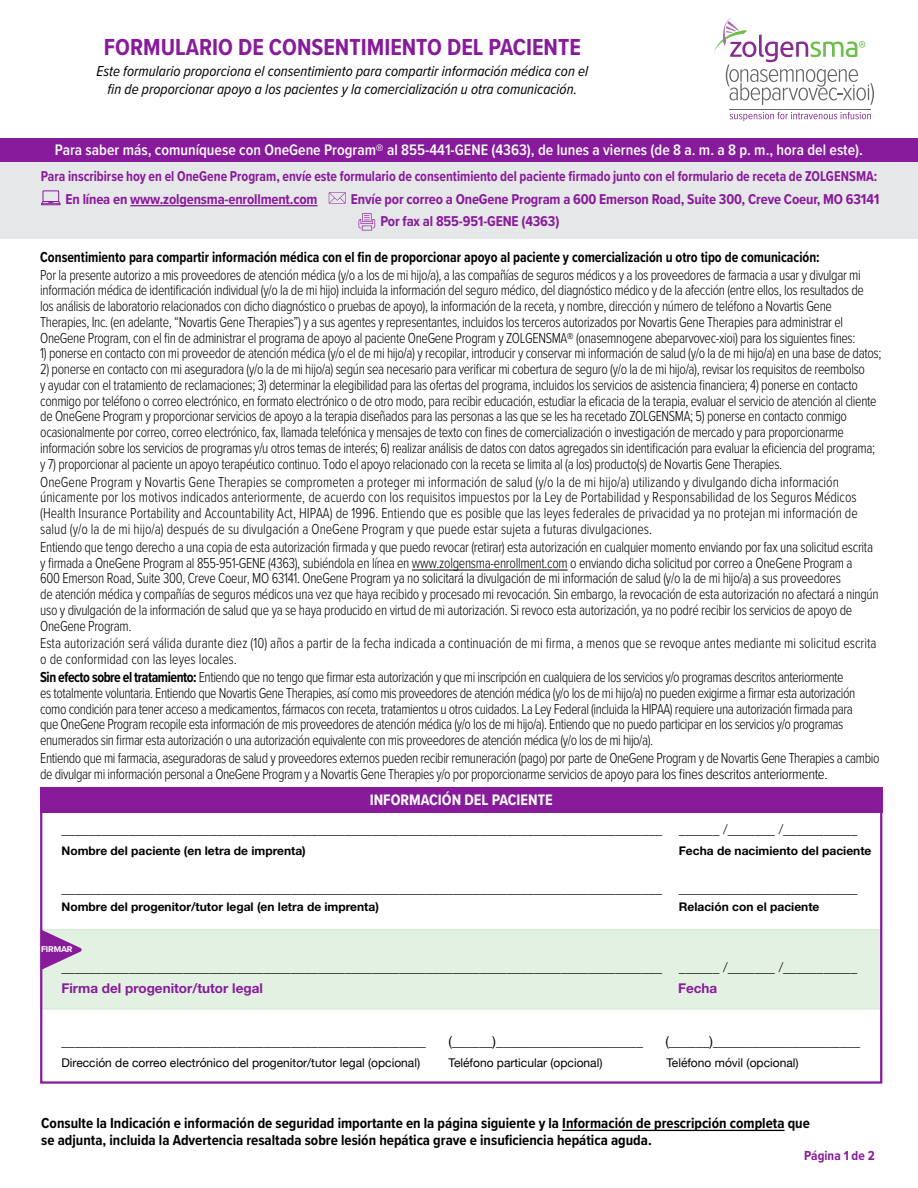
<style>
.page{position:relative;width:918px;height:1188px;background:#fff}
.page>*{position:absolute;margin:0;border:0;box-sizing:border-box;transform-origin:0 0}
.t1{font:700 24px "Proxima Nova Cond";color:#881b9c}
.t2{font:600 15.75px "Proxima Nova Cond";color:#fff}
.t3{font:700 15.75px "Proxima Nova Cond";color:#fff}
.t4{font:300 15px/15.8px "Proxima Nova Cond";letter-spacing:-.025em;color:#000;scale:.92 1}
.t5{font:300 15px/15.8px "Proxima Nova Cond";color:#000;scale:.92 1}
.t6{font:700 15px/16.5px "Proxima Nova Cond";color:#000}
.t7{font:italic 15px/18px "Proxima Nova Cond";color:#000;text-align:center}
.t8{font:700 15px "Proxima Nova Cond";color:#000;scale:.92 1}
.t9{font:700 14.85px/22.5px "Proxima Nova Cond";color:#8a1a9c;scale:.93 1}
.t10{font:700 14.85px/22.5px "Proxima Nova Cond";letter-spacing:-.01em;color:#881b9c}
.t11{font:700 13.5px/21px "Helvetica Neue LT Std";color:#000}
.t12{font:700 13.5px "Proxima Nova Cond";color:#881b9c}
.t13{font:700 13.5px "Helvetica Neue LT Std";color:#881b9c}
.t14{font:700 12px "Helvetica Neue LT Std";color:#000}
.t15{font:12px "Helvetica Neue";color:#000}
.t16{font:700 8.7px "Proxima Nova";letter-spacing:-.02em;color:#fff}
.s1{font-weight:700}
.s2{font-weight:300}
.s3{color:#881b9c}
.s4{font-weight:400}
</style>
<div class="page">
<hr style="left:412px;top:570px;width:156px;height:1px;background:#000">
<div style="left:40px;top:930px;width:841px;height:79px;background:#e3f1e3"></div>
<div style="left:40px;top:787px;width:842px;height:26px;background:#881b9c"></div>
<svg style="left:40px;top:929px;width:42px;height:41px"></svg>
<div style="left:0;top:162px;width:918px;height:77px;background:#e6e7e8"></div>
<hr style="left:130px;top:205px;width:187px;height:1px;background:#8a1a9c">
<svg style="left:41px;top:190px;width:20px;height:15px"></svg>
<svg style="left:329px;top:192px;width:17px;height:12px"></svg>
<svg style="left:359px;top:213px;width:16px;height:17px"></svg>
<hr style="left:562px;top:1130px;width:223px;height:1px;background:#000">
<hr style="left:730px;top:109px;width:141px;height:1px;background:#636466">
<svg style="left:730px;top:112px;width:141px;height:9px"></svg>
<svg style="left:714px;top:18px;width:160px;height:87px"></svg>
<div style="left:0;top:138px;width:918px;height:23px;background:#881b9c"></div>
<h1 class="t1" style="left:104px;top:30px;width:479px">FORMULARIO DE CONSENTIMIENTO DEL PACIENTE</h1>
<p class="t7" style="left:96px;top:61px;width:493px">Este formulario proporciona el consentimiento para compartir información médica con el fin de proporcionar apoyo a los pacientes y la comercialización u otra comunicación.</p>
<p class="t2" style="left:55px;top:138px;width:810px">Para saber más, comuníquese con OneGene Program® al 855-441-GENE (4363), de lunes a viernes (de 8 a. m. a 8 p. m., hora del este).</p>
<p class="t9" style="left:66px;top:165px;width:874px;text-indent:-25px">Para inscribirse hoy en el OneGene Program, envíe este formulario de consentimiento del paciente firmado junto con el formulario de receta de ZOLGENSMA:<br>En línea en www.zolgensma-enrollment.com</p>
<p class="t10" style="left:380px;top:187px;width:501px;text-indent:-29px">Envíe por correo a OneGene Program a 600 Emerson Road, Suite 300, Creve Coeur, MO 63141<br>Por fax al 855-951-GENE (4363)</p>
<p class="t8" style="left:40px;top:246px;width:849px">Consentimiento para compartir información médica con el fin de proporcionar apoyo al paciente y comercialización u otro tipo de comunicación:</p>
<p class="t4" style="left:40px;top:266px;width:897px">Por la presente autorizo a mis proveedores de atención médica (y/o a los de mi hijo/a), a las compañías de seguros médicos y a los proveedores de farmacia a usar y divulgar mi información médica de identificación individual (y/o la de mi hijo) incluida la información del seguro médico, del diagnóstico médico y de la afección (entre ellos, los resultados de los análisis de laboratorio relacionados con dicho diagnóstico o pruebas de apoyo), la información de la receta, y nombre, dirección y número de teléfono a Novartis Gene Therapies, Inc. (en adelante, “Novartis Gene Therapies”) y a sus agentes y representantes, incluidos los terceros autorizados por Novartis Gene Therapies para administrar el OneGene Program, con el fin de administrar el programa de apoyo al paciente OneGene Program y ZOLGENSMA® (onasemnogene abeparvovec-xioi) para los siguientes fines:</p>
<p class="t4" style="left:40px;top:345px;width:916px">1) ponerse en contacto con mi proveedor de atención médica (y/o el de mi hijo/a) y recopilar, introducir y conservar mi información de salud (y/o la de mi hijo/a) en una base de datos;</p>
<p class="t4" style="left:40px;top:361px;width:911px">2) ponerse en contacto con mi aseguradora (y/o la de mi hijo/a) según sea necesario para verificar mi cobertura de seguro (y/o la de mi hijo/a), revisar los requisitos de reembolso<br>y ayudar con el tratamiento de reclamaciones; 3) determinar la elegibilidad para las ofertas del programa, incluidos los servicios de asistencia financiera; 4) ponerse en contacto conmigo por teléfono o correo electrónico, en formato electrónico o de otro modo, para recibir educación, estudiar la eficacia de la terapia, evaluar el servicio de atención al cliente de OneGene Program y proporcionar servicios de apoyo a la terapia diseñados para las personas a las que se les ha recetado ZOLGENSMA; 5) ponerse en contacto conmigo ocasionalmente por correo, correo electrónico, fax, llamada telefónica y mensajes de texto con fines de comercialización o investigación de mercado y para proporcionarme información sobre los servicios de programas y/u otros temas de interés; 6) realizar análisis de datos con datos agregados sin identificación para evaluar la eficiencia del programa; y 7) proporcionar al paciente un apoyo terapéutico continuo. Todo el apoyo relacionado con la receta se limita al (a los) producto(s) de Novartis Gene Therapies.</p>
<p class="t5" style="left:40px;top:473px;width:890px">OneGene Program y Novartis Gene Therapies se comprometen a proteger mi información de salud (y/o la de mi hijo/a) utilizando y divulgando dicha información únicamente por los motivos indicados anteriormente, de acuerdo con los requisitos impuestos por la Ley de Portabilidad y Responsabilidad de los Seguros Médicos (Health Insurance Portability and Accountability Act, HIPAA) de 1996. Entiendo que es posible que las leyes federales de privacidad ya no protejan mi información de salud (y/o la de mi hijo/a) después de su divulgación a OneGene Program y que puede estar sujeta a futuras divulgaciones.</p>
<p class="t4" style="left:40px;top:538px;width:913px">Entiendo que tengo derecho a una copia de esta autorización firmada y que puedo revocar (retirar) esta autorización en cualquier momento enviando por fax una solicitud escrita y firmada a OneGene Program al 855-951-GENE (4363), subiéndola en línea en www.zolgensma-enrollment.com o enviando dicha solicitud por correo a OneGene Program a<br>600 Emerson Road, Suite 300, Creve Coeur, MO 63141. OneGene Program ya no solicitará la divulgación de mi información de salud (y/o la de mi hijo/a) a sus proveedores<br>de atención médica y compañías de seguros médicos una vez que haya recibido y procesado mi revocación. Sin embargo, la revocación de esta autorización no afectará a ningún uso y divulgación de la información de salud que ya se haya producido en virtud de mi autorización. Si revoco esta autorización, ya no podré recibir los servicios de apoyo de OneGene Program.</p>
<p class="t5" style="left:40px;top:635px;width:911px">Esta autorización será válida durante diez (10) años a partir de la fecha indicada a continuación de mi firma, a menos que se revoque antes mediante mi solicitud escrita o de conformidad con las leyes locales.</p>
<p class="t4" style="left:40px;top:668px;width:888px"><span class="s1">Sin efecto sobre el tratamiento:</span> Entiendo que no tengo que firmar esta autorización y que mi inscripción en cualquiera de los servicios y/o programas descritos anteriormente es totalmente voluntaria. Entiendo que Novartis Gene Therapies, así como mis proveedores de atención médica (y/o los de mi hijo/a) no pueden exigirme a firmar esta autorización como condición para tener acceso a medicamentos, fármacos con receta, tratamientos u otros cuidados. La Ley Federal (incluida la HIPAA) requiere una autorización firmada para que OneGene Program recopile esta información de mis proveedores de atención médica (y/o los de mi hijo/a). Entiendo que no puedo participar en los servicios y/o programas enumerados sin firmar esta autorización o una autorización equivalente con mis proveedores de atención médica (y/o los de mi hijo/a).</p>
<p class="t4" style="left:40px;top:749px;width:914px">Entiendo que mi farmacia, aseguradoras de salud y proveedores externos pueden recibir remuneración (pago) por parte de OneGene Program y de Novartis Gene Therapies a cambio de divulgar mi información personal a OneGene Program y a Novartis Gene Therapies y/o por proporcionarme servicios de apoyo para los fines descritos anteriormente.</p>
<p class="t3" style="left:370px;top:788px;width:184px">INFORMACIÓN DEL PACIENTE</p>
<p class="t11" style="left:62px;top:818px;width:797px">_________________________________________________________________________________________ ______ <span class="s2">/_______ /</span>___________</p>
<p class="t14" style="left:62px;top:843px;width:246px">Nombre del paciente (en letra de imprenta)</p>
<p class="t14" style="left:679px;top:843px;width:194px">Fecha de nacimiento del paciente</p>
<p class="t11" style="left:62px;top:877px;width:798px">_________________________________________________________________________________________ ___________________________</p>
<p class="t14" style="left:62px;top:899px;width:319px">Nombre del progenitor/tutor legal (en letra de imprenta)</p>
<p class="t14" style="left:679px;top:899px;width:142px">Relación con el paciente</p>
<p class="t16" style="left:41px;top:943px;width:33px">FIRMAR</p>
<p class="t11" style="left:62px;top:957px;width:797px">_________________________________________________________________________________________ ______ <span class="s2">/_______ /</span>___________<br><span class="s3">Firma del progenitor/tutor legal</span></p>
<p class="t13" style="left:678px;top:980px;width:41px">Fecha</p>
<p class="t11" style="left:62px;top:1031px;width:366px">______________________________________________________</p>
<p class="t11" style="left:449px;top:1031px;width:196px"><span class="s4">(___</span>___<span class="s4">)</span>______________________</p>
<p class="t11" style="left:666px;top:1031px;width:196px"><span class="s4">(___</span>___<span class="s4">)</span>______________________</p>
<p class="t15" style="left:62px;top:1055px;width:360px">Dirección de correo electrónico del progenitor/tutor legal (opcional)</p>
<p class="t15" style="left:448px;top:1055px;width:155px">Teléfono particular (opcional)</p>
<p class="t15" style="left:666px;top:1055px;width:134px">Teléfono móvil (opcional)</p>
<p class="t6" style="left:41px;top:1115px;width:770px">Consulte la Indicación e información de seguridad importante en la página siguiente y la Información de prescripción completa que se adjunta, incluida la Advertencia resaltada sobre lesión hepática grave e insuficiencia hepática aguda.</p>
<p class="t12" style="left:804px;top:1146px;width:72px">Página 1 de 2</p>
</div>
